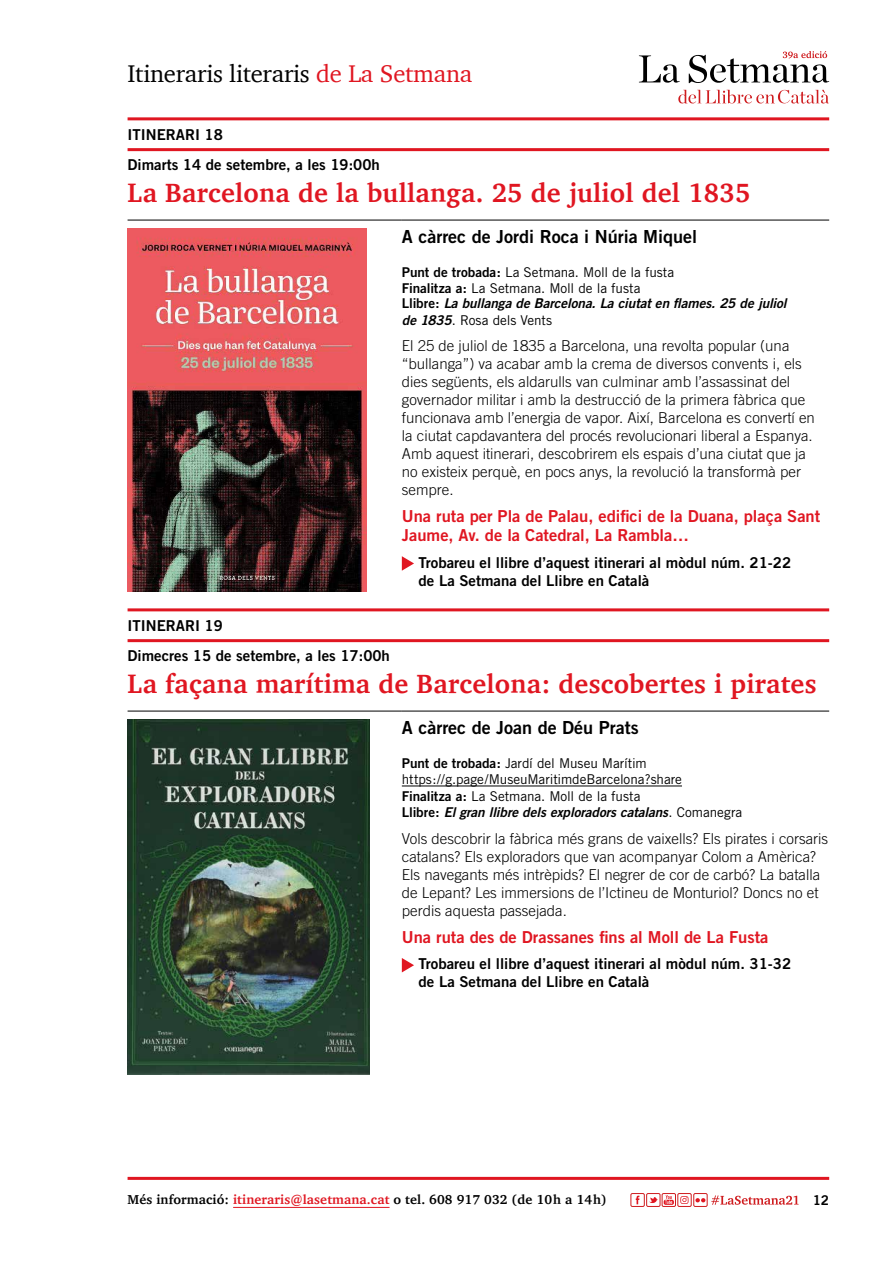
<style>
.page{position:relative;width:893px;height:1263px;background:#fff}
.page>*{position:absolute;margin:0;border:0;box-sizing:border-box;transform-origin:0 0}
.t1{font:700 27px "Charter";letter-spacing:.01em;color:#e01621}
.t2{font:24.75px "Charter";letter-spacing:-.01em;color:#000}
.t3{font:18px "Trade Gothic Bold Two";color:#000}
.t4{font:16.5px/18.8px "Trade Gothic Bold Two";color:#e01621}
.t5{font:300 15px/18px "Trade Gothic";color:#000}
.t6{font:15px/30.8px "Trade Gothic Bold Two";color:#000}
.t7{font:13.5px/16.5px "Trade Gothic";letter-spacing:-.005em;color:#000}
.t8{font:italic 13.5px "Trade Gothic Bold Two";letter-spacing:-.01em;color:#000}
.t9{font:13.5px "Trade Gothic Bold Two";color:#000}
.t10{font:700 13.2px "Charter";letter-spacing:.01em;color:#000}
.s1{color:#e01621}
.s2{font-family:"Trade Gothic Bold Two"}
.s3{font-style:normal}
.s4{font-family:"Trade Gothic Bold Two";font-style:italic}
.s5{font-family:"Trade Gothic";font-style:normal}
</style>
<div class="page">
<hr style="left:233px;top:1207px;width:157px;height:1px;background:#e01621">
<hr style="left:128px;top:1177px;width:701px;height:3px;background:#e01621">
<svg style="left:639px;top:55px;width:41px;height:28px"></svg>
<svg style="left:678px;top:90px;width:151px;height:14px"></svg>
<svg style="left:689px;top:51px;width:140px;height:32px"></svg>
<div style="left:631px;top:1193px;width:14px;height:14px;border:1px solid #cf1c1f"></div>
<svg style="left:636px;top:1196px;width:3px;height:8px"></svg>
<div style="left:646px;top:1193px;width:14px;height:14px;border:1px solid #cf1c1f"></div>
<svg style="left:649px;top:1197px;width:9px;height:6px"></svg>
<div style="left:662px;top:1193px;width:14px;height:14px;border:1px solid #cf1c1f"></div>
<svg style="left:664px;top:1195px;width:10px;height:10px"></svg>
<div style="left:677px;top:1193px;width:14px;height:14px;border:1px solid #cf1c1f"></div>
<svg style="left:680px;top:1196px;width:8px;height:8px"></svg>
<div style="left:693px;top:1193px;width:14px;height:14px;border:1px solid #cf1c1f"></div>
<svg style="left:695px;top:1198px;width:10px;height:4px"></svg>
<svg style="left:711px;top:1195px;width:88px;height:10px"></svg>
<hr style="left:128px;top:117px;width:701px;height:3px;background:#e01621">
<hr style="left:128px;top:148px;width:701px;height:3px;background:#e01621">
<hr style="left:128px;top:608px;width:701px;height:3px;background:#e01621">
<hr style="left:128px;top:639px;width:701px;height:3px;background:#e01621">
<hr style="left:128px;top:220px;width:274px;height:1px;background:#000">
<hr style="left:402px;top:220px;width:427px;height:1px;background:#000">
<img style="left:128px;top:229px;width:239px;height:363px">
<svg style="left:402px;top:556px;width:12px;height:15px"></svg>
<hr style="left:128px;top:711px;width:274px;height:1px;background:#000">
<hr style="left:402px;top:711px;width:427px;height:1px;background:#000">
<img style="left:128px;top:719px;width:241px;height:355px">
<hr style="left:402px;top:786px;width:280px;height:1px;background:#000">
<svg style="left:402px;top:958px;width:12px;height:14px"></svg>
<h2 class="t2" style="left:128px;top:52px;width:346px">Itineraris literaris <span class="s1">de La Setmana</span></h2>
<p class="t6" style="left:128px;top:119px;width:254px">ITINERARI 18<br>Dimarts 14 de setembre, a les 19:00h</p>
<h1 class="t1" style="left:128px;top:170px;width:624px">La Barcelona de la bullanga. 25 de juliol del 1835</h1>
<p class="t3" style="left:402px;top:226px;width:297px">A càrrec de Jordi Roca i Núria Miquel</p>
<p class="t7" style="left:402px;top:263px;width:274px"><span class="s2">Punt de trobada:</span> La Setmana. Moll de la fusta<br><span class="s2">Finalitza a:</span> La Setmana. Moll de la fusta</p>
<p class="t8" style="left:402px;top:295px;width:386px"><span class="s3">Llibre:</span> La bullanga de Barcelona. La ciutat en flames. 25 de juliol</p>
<p class="t7" style="left:402px;top:311px;width:152px"><span class="s4">de 1835</span>. Rosa dels Vents</p>
<p class="t5" style="left:402px;top:337px;width:415px">El 25 de juliol de 1835 a Barcelona, una revolta popular (una “bullanga”) va acabar amb la crema de diversos convents i, els dies següents, els aldarulls van culminar amb l’assassinat del governador militar i amb la destrucció de la primera fàbrica que funcionava amb l’energia de vapor. Així, Barcelona es convertí en la ciutat capdavantera del procés revolucionari liberal a Espanya.<br>Amb aquest itinerari, descobrirem els espais d’una ciutat que ja no existeix perquè, en pocs anys, la revolució la transformà per sempre.</p>
<p class="t4" style="left:402px;top:507px;width:420px">Una ruta per Pla de Palau, edifici de la Duana, plaça Sant<br>Jaume, Av. de la Catedral, La Rambla…</p>
<p class="t6" style="left:419px;top:553px;width:374px;line-height:18px">Trobareu el llibre d’aquest itinerari al mòdul núm. 21-22 de La Setmana del Llibre en Català</p>
<p class="t6" style="left:128px;top:610px;width:264px">ITINERARI 19<br>Dimecres 15 de setembre, a les 17:00h</p>
<h1 class="t1" style="left:128px;top:661px;width:690px">La façana marítima de Barcelona: descobertes i pirates</h1>
<p class="t3" style="left:402px;top:716px;width:238px">A càrrec de Joan de Déu Prats</p>
<p class="t7" style="left:402px;top:754px;width:282px"><span class="s2">Punt de trobada:</span> Jardí del Museu Marítim https://g.page/MuseuMaritimdeBarcelona?share<br><span class="s2">Finalitza a:</span> La Setmana. Moll de la fusta</p>
<p class="t8" style="left:402px;top:804px;width:342px"><span class="s3">Llibre:</span> El gran llibre dels exploradors catalans<span class="s5">. Comanegra</span></p>
<p class="t5" style="left:402px;top:829px;width:428px">Vols descobrir la fàbrica més grans de vaixells? Els pirates i corsaris catalans? Els exploradors que van acompanyar Colom a Amèrica?<br>Els navegants més intrèpids? El negrer de cor de carbó? La batalla de Lepant? Les immersions de l’Ictineu de Monturiol? Doncs no et perdis aquesta passejada.</p>
<p class="t4" style="left:402px;top:927px;width:368px">Una ruta des de Drassanes fins al Moll de La Fusta</p>
<p class="t6" style="left:419px;top:955px;width:374px;line-height:18px">Trobareu el llibre d’aquest itinerari al mòdul núm. 31-32 de La Setmana del Llibre en Català</p>
<p class="t10" style="left:128px;top:1188px;width:481px">Més informació: <span class="s1">itineraris@lasetmana.cat</span> o tel. 608 917 032 (de 10h a 14h)</p>
<p class="t9" style="left:813px;top:1192px;width:18px">12</p>
</div>
